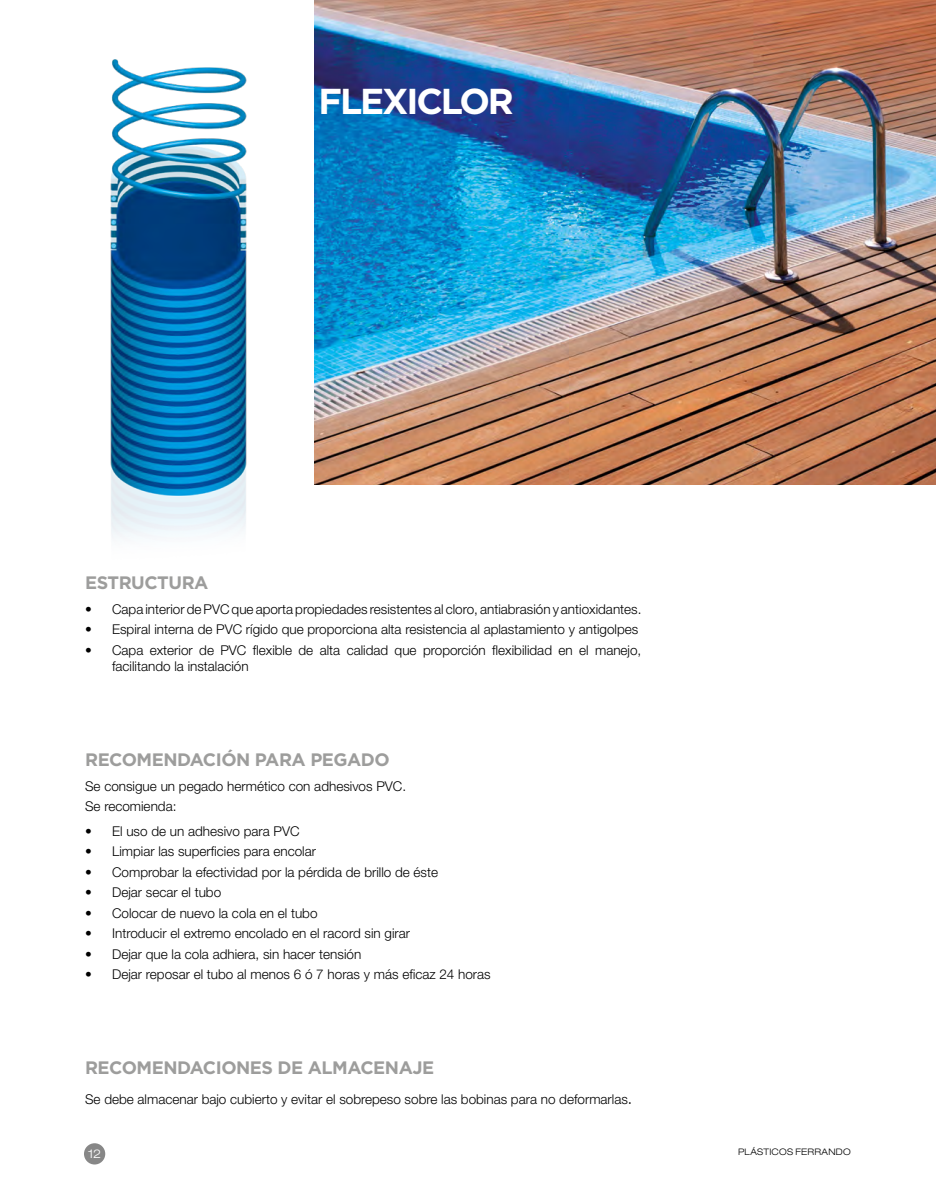
<style>
.page{position:relative;width:936px;height:1191px;background:#fff}
.page>*{position:absolute;margin:0;border:0;box-sizing:border-box;transform-origin:0 0}
.t1{font:700 36px "Gotham";letter-spacing:-.06em;color:#fff}
.t2{font:700 18px "Gotham";letter-spacing:-.025em;color:#9d9d9c}
.t3{font:300 13.5px/16.2px "Helvetica Neue LT Std";color:#000}
.t4{font:300 expanded 12px "Helvetica Neue LT Std";color:#fff}
.t5{font:300 expanded 9px "Helvetica Neue LT Std";letter-spacing:.025em;color:#000}
.s1{font-stretch:condensed;font-size:18px}
</style>
<div class="page">
<img style="left:110px;top:59px;width:137px;height:478px">
<img style="left:315px;top:0;width:620px;height:485px">
<div style="left:84px;top:1143px;width:21px;height:21px;background:#878787;border-radius:50%"></div>
<h1 class="t1" style="left:318px;top:77px;width:197px">FLEXICLOR</h1>
<h2 class="t2" style="left:85px;top:570px;width:125px">ESTRUCTURA</h2>
<p class="t3" style="left:85px;top:600px;width:558px">• Capa interior de PVC que aporta propiedades resistentes al cloro, antiabrasión y antioxidantes.</p>
<p class="t3" style="left:85px;top:621px;width:554px">• Espiral interna de PVC rígido que proporciona alta resistencia al aplastamiento y antigolpes</p>
<p class="t3" style="left:112px;top:641px;width:530px;text-indent:-27px">• Capa exterior de PVC flexible de alta calidad que proporción flexibilidad en el manejo, facilitando la instalación</p>
<h2 class="t2" style="left:85px;top:747px;width:306px">RECOMENDACIÓN PARA PEGADO</h2>
<p class="t3" style="left:85px;top:775px;width:322px;line-height:20.4px">Se consigue un pegado hermético con adhesivos PVC.<br>Se recomienda:</p>
<p class="t3" style="left:85px;top:822px;width:216px">• El uso de un adhesivo para PVC</p>
<p class="t3" style="left:85px;top:843px;width:232px">• Limpiar las superficies para encolar</p>
<p class="t3" style="left:85px;top:863px;width:354px">• Comprobar la efectividad por la pérdida de brillo de éste</p>
<p class="t3" style="left:85px;top:884px;width:138px">• Dejar secar el tubo</p>
<p class="t3" style="left:85px;top:904px;width:234px">• Colocar de nuevo la cola en el tubo</p>
<p class="t3" style="left:85px;top:925px;width:326px">• Introducir el extremo encolado en el racord sin girar</p>
<p class="t3" style="left:85px;top:945px;width:278px">• Dejar que la cola adhiera, sin hacer tensión</p>
<p class="t3" style="left:85px;top:965px;width:407px">• Dejar reposar el tubo al menos 6 ó 7 horas y más eficaz 24 horas</p>
<h2 class="t2" style="left:85px;top:1055px;width:350px">RECOMENDACIONES DE ALMACENAJE</h2>
<p class="t3" style="left:85px;top:1090px;width:548px">Se debe almacenar bajo cubierto y evitar el sobrepeso sobre las bobinas para no deformarlas<span class="s1">.</span></p>
<p class="t4" style="left:88px;top:1146px;width:15px">12</p>
<p class="t5" style="left:738px;top:1146px;width:114px">PLÁSTICOS FERRANDO</p>
</div>
